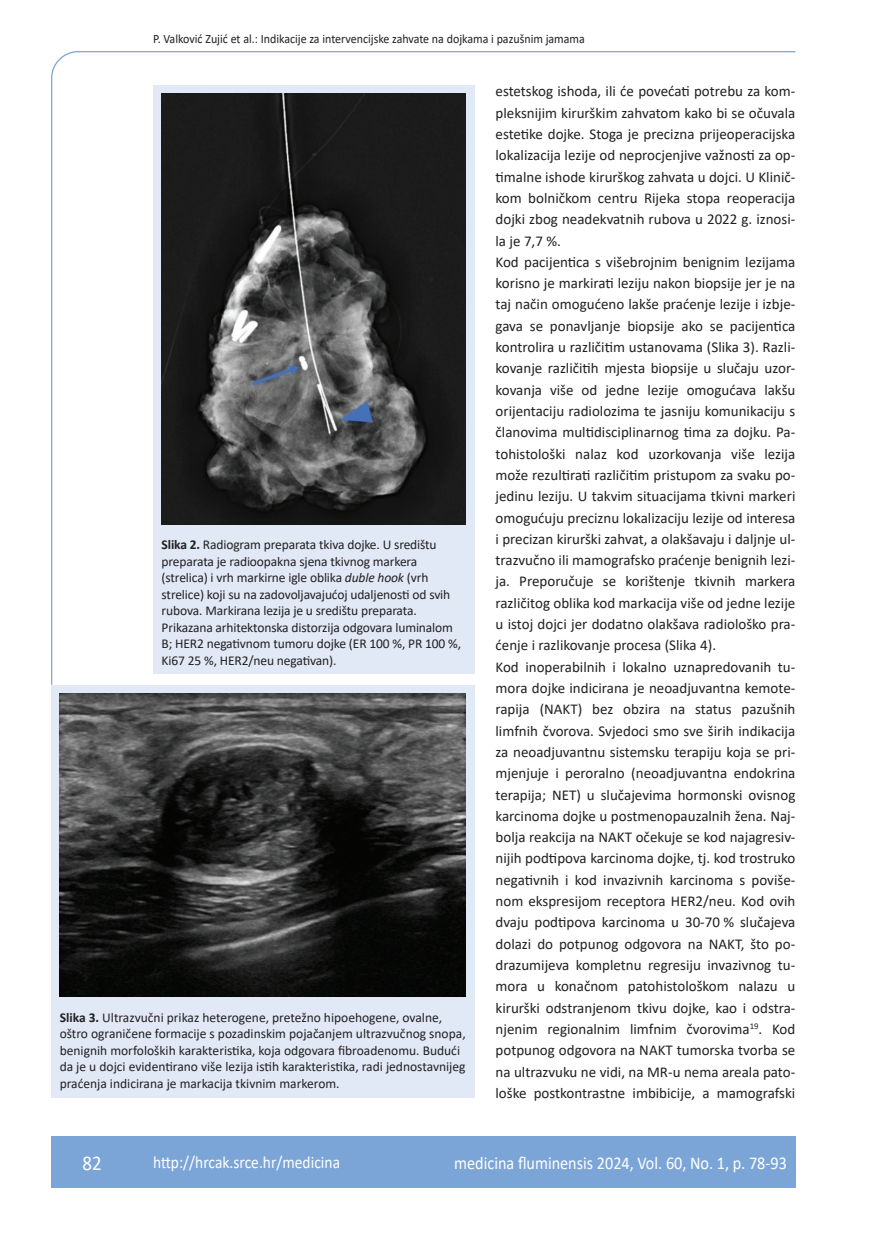
<style>
.page{position:relative;width:872px;height:1234px;background:#fff}
.page>*{position:absolute;margin:0;border:0;box-sizing:border-box;transform-origin:0 0}
.t1{font:21px "Calibri";color:#fff;scale:.9 1}
.t2{font:18px "Calibri";color:#fff;scale:.9 1}
.t3{font:17.25px "Calibri";color:#fff;scale:.9 1}
.osnovni_tekst{font:15px/21.3px "Calibri";color:#231f20;text-align:justify}
.potpis_slika{font:13.5px/16.5px "Calibri";letter-spacing:-.01em;color:#231f20}
.glava{font:12.75px "Calibri";color:#231f20;scale:.94 1}
.s1{font-weight:700}
.s2{font-style:italic}
</style>
<div class="page">
<svg style="left:51px;top:51px;width:745px;height:633px"></svg>
<div style="left:51px;top:1135px;width:744px;height:51px;background:#7ca5d7"></div>
<div style="left:153px;top:85px;width:321px;height:588px;background:#e1e9f6"></div>
<img style="left:162px;top:94px;width:304px;height:430px">
<div style="left:51px;top:684px;width:423px;height:413px;background:#e1e9f6"></div>
<img style="left:60px;top:693px;width:406px;height:303px">
<p class="glava" style="left:153px;top:29px;width:461px">P. Valković Zujić et al.: Indikacije za intervencijske zahvate na dojkama i pazušnim jamama</p>
<p class="potpis_slika" style="left:162px;top:536px;width:301px"><span class="s1">Slika 2.</span> Radiogram preparata tkiva dojke. U središtu preparata je radioopakna sjena tkivnog markera (strelica) i vrh markirne igle oblika <span class="s2">duble hook</span> (vrh strelice) koji su na zadovoljavajućoj udaljenosti od svih rubova. Markirana lezija je u središtu preparata.<br>Prikazana arhitektonska distorzija odgovara luminalom B; HER2 negativnom tumoru dojke (ER 100 %, PR 100 %, Ki67 25 %, HER2/neu negativan).</p>
<p class="potpis_slika" style="left:60px;top:1008px;width:407px"><span class="s1">Slika 3.</span> Ultrazvučni prikaz heterogene, pretežno hipoehogene, ovalne, oštro ograničene formacije s pozadinskim pojačanjem ultrazvučnog snopa, benignih morfoloških karakteristika, koja odgovara fibroadenomu. Budući da je u dojci evidentirano više lezija istih karakteristika, radi jednostavnijeg praćenja indicirana je markacija tkivnim markerom.</p>
<p class="osnovni_tekst" style="left:495px;top:80px;width:301px">estetskog ishoda, ili će povećati potrebu za kom&shy;pleksnijim kirurškim zahvatom kako bi se očuvala estetike dojke. Stoga je precizna prijeoperacijska lokalizacija lezije od neprocjenjive važnosti za op&shy;timalne ishode kirurškog zahvata u dojci. U Klinič&shy;kom bolničkom centru Rijeka stopa reoperacija dojki zbog neadekvatnih rubova u 2022 g. iznosi&shy;la je 7,7 %.</p>
<p class="osnovni_tekst" style="left:495px;top:251px;width:301px">Kod pacijentica s višebrojnim benignim lezijama korisno je markirati leziju nakon biopsije jer je na taj način omogućeno lakše praćenje lezije i izbje&shy;gava se ponavljanje biopsije ako se pacijentica kontrolira u različitim ustanovama (Slika 3). Razli&shy;kovanje različitih mjesta biopsije u slučaju uzor&shy;kovanja više od jedne lezije omogućava lakšu orijentaciju radiolozima te jasniju komunikaciju s članovima multidisciplinarnog tima za dojku. Pa&shy;tohistološki nalaz kod uzorkovanja više lezija može rezultirati različitim pristupom za svaku po&shy;jedinu leziju. U takvim situacijama tkivni markeri omogućuju preciznu lokalizaciju lezije od interesa i precizan kirurški zahvat, a olakšavaju i daljnje ul&shy;trazvučno ili mamografsko praćenje benignih lezi&shy;ja. Preporučuje se korištenje tkivnih markera različitog oblika kod markacija više od jedne lezije u istoj dojci jer dodatno olakšava radiološko pra&shy;ćenje i razlikovanje procesa (Slika 4).</p>
<p class="osnovni_tekst" style="left:495px;top:655px;width:301px">Kod inoperabilnih i lokalno uznapredovanih tu&shy;mora dojke indicirana je neoadjuvantna kemote&shy;rapija (NAKT) bez obzira na status pazušnih limfnih čvorova. Svjedoci smo sve širih indikacija za neoadjuvantnu sistemsku terapiju koja se pri&shy;mjenjuje i peroralno (neoadjuvantna endokrina terapija; NET) u slučajevima hormonski ovisnog karcinoma dojke u postmenopauzalnih žena. Naj&shy;bolja reakcija na NAKT očekuje se kod najagresiv&shy;nijih podtipova karcinoma dojke, tj. kod trostruko negativnih i kod invazivnih karcinoma s poviše&shy;nom ekspresijom receptora HER2/neu. Kod ovih dvaju podtipova karcinoma u 30-70 % slučajeva dolazi do potpunog odgovora na NAKT, što po&shy;drazumijeva kompletnu regresiju invazivnog tu&shy;mora u konačnom patohistološkom nalazu u kirurški odstranjenom tkivu dojke, kao i odstra&shy;njenim regionalnim limfnim čvorovima<sup>19</sup>. Kod potpunog odgovora na NAKT tumorska tvorba se na ultrazvuku ne vidi, na MR-u nema areala pato&shy;loške postkontrastne imbibicije, a mamografski</p>
<p class="t1" style="left:82px;top:1147px;width:23px">82</p>
<p class="t3" style="left:153px;top:1149px;width:209px">http://hrcak.srce.hr/medicina</p>
<p class="t2" style="left:454px;top:1149px;width:371px">medicina fluminensis 2024, Vol. 60, No. 1, p. 78-93</p>
</div>
